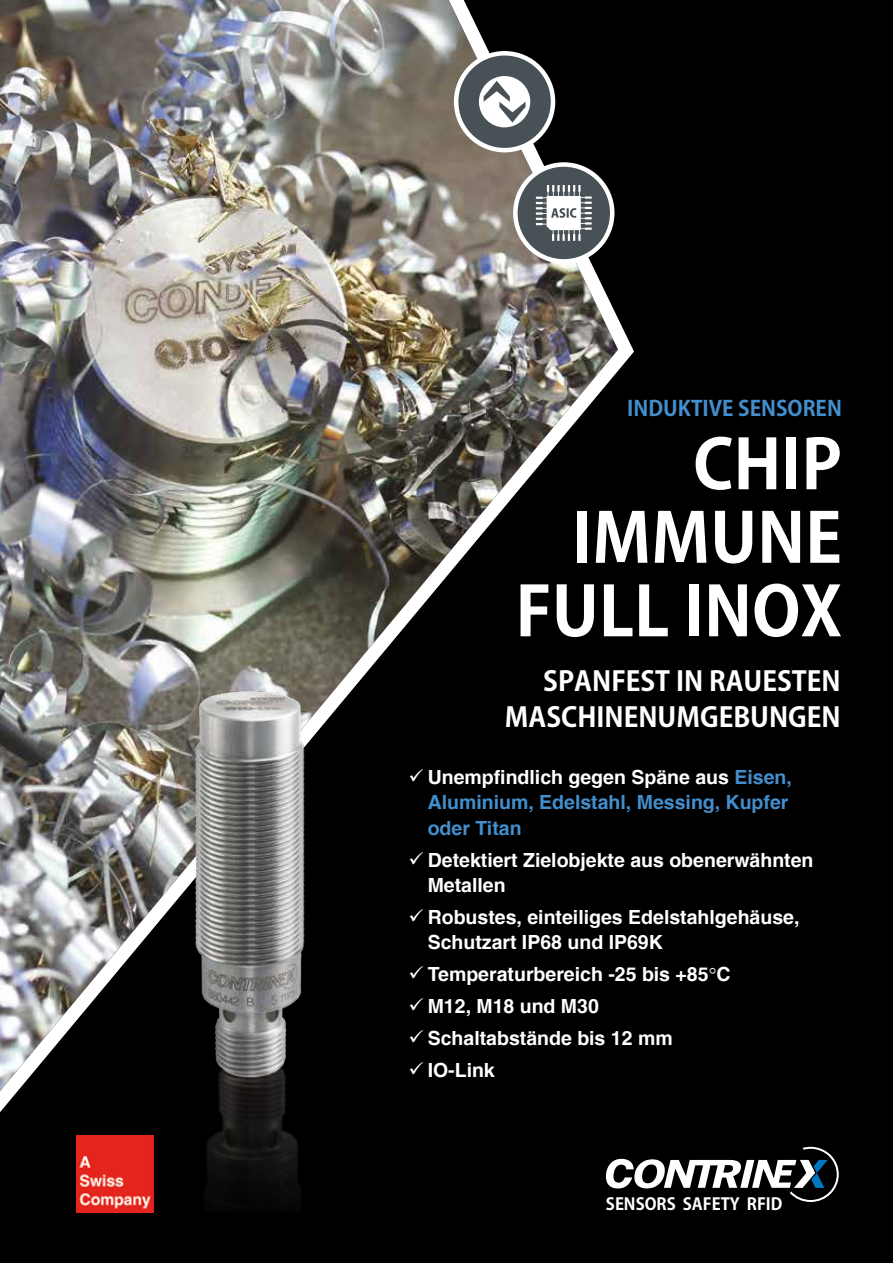
<style>
.page{position:relative;width:893px;height:1263px;background:#000}
.page>*{position:absolute;margin:0;border:0;box-sizing:border-box;transform-origin:0 0}
.t1{font:700 67.5px/73.5px "Koz Go Pro";color:#fff;text-align:right}
.t2{font:700 27px/36px "Koz Go Pro";color:#fff;text-align:right}
.t3{font:700 21px "Koz Go Pro";color:#438ecc}
.t4{font:700 19.5px/25.5px "Switzerland";color:#fff}
.t5{font:700 19.5px/25.5px "Switzerland";color:#438ecc}
.t6{font:700 16.5px "Koz Go Pro";color:#fff}
.s1{color:#fff}
</style>
<div class="page">
<svg style="left:645px;top:1147px;width:194px;height:55px"></svg>
<img style="left:0;top:0;width:645px;height:1213px">
<div style="left:515px;top:165px;width:97px;height:96px;background:#485156;border-radius:50%"></div>
<div style="left:513px;top:162px;width:101px;height:102px;border:4px solid #fff;border-radius:50%"></div>
<svg style="left:536px;top:185px;width:56px;height:56px"></svg>
<div style="left:456px;top:53px;width:97px;height:97px;background:#485156;border-radius:50%"></div>
<div style="left:454px;top:51px;width:101px;height:101px;border:4px solid #fff;border-radius:50%"></div>
<svg style="left:479px;top:76px;width:51px;height:51px"></svg>
<img style="left:99px;top:658px;width:233px;height:554px">
<p class="t3" style="left:627px;top:394px;width:216px">INDUKTIVE SENSOREN</p>
<h1 class="t1" style="left:515px;top:432px;width:328px">CHIP<br>IMMUNE<br>FULL INOX</h1>
<h2 class="t2" style="left:505px;top:664px;width:337px">SPANFEST IN RAUESTEN<br>MASCHINENUMGEBUNGEN</h2>
<p class="t5" style="left:428px;top:764px;width:366px;text-indent:-19px"><span class="s1">✓ Unempfindlich gegen Späne aus</span> Eisen,<br>Aluminium, Edelstahl, Messing, Kupfer oder Titan</p>
<p class="t4" style="left:428px;top:847px;width:387px;text-indent:-19px">✓ Detektiert Zielobjekte aus obenerwähnten<br>Metallen</p>
<p class="t4" style="left:428px;top:904px;width:373px;text-indent:-19px">✓ Robustes, einteiliges Edelstahlgehäuse,<br>Schutzart IP68 und IP69K</p>
<p class="t4" style="left:409px;top:961px;width:323px">✓ Temperaturbereich -25 bis +85 C</p>
<p class="t4" style="left:409px;top:993px;width:192px">✓ M12, M18 und M30</p>
<p class="t4" style="left:409px;top:1025px;width:266px">✓ Schaltabstände bis 12 mm</p>
<p class="t4" style="left:409px;top:1057px;width:88px">✓ IO-Link</p>
<p class="t6" style="left:606px;top:1193px;width:178px">SENSORS SAFETY RFID</p>
</div>
